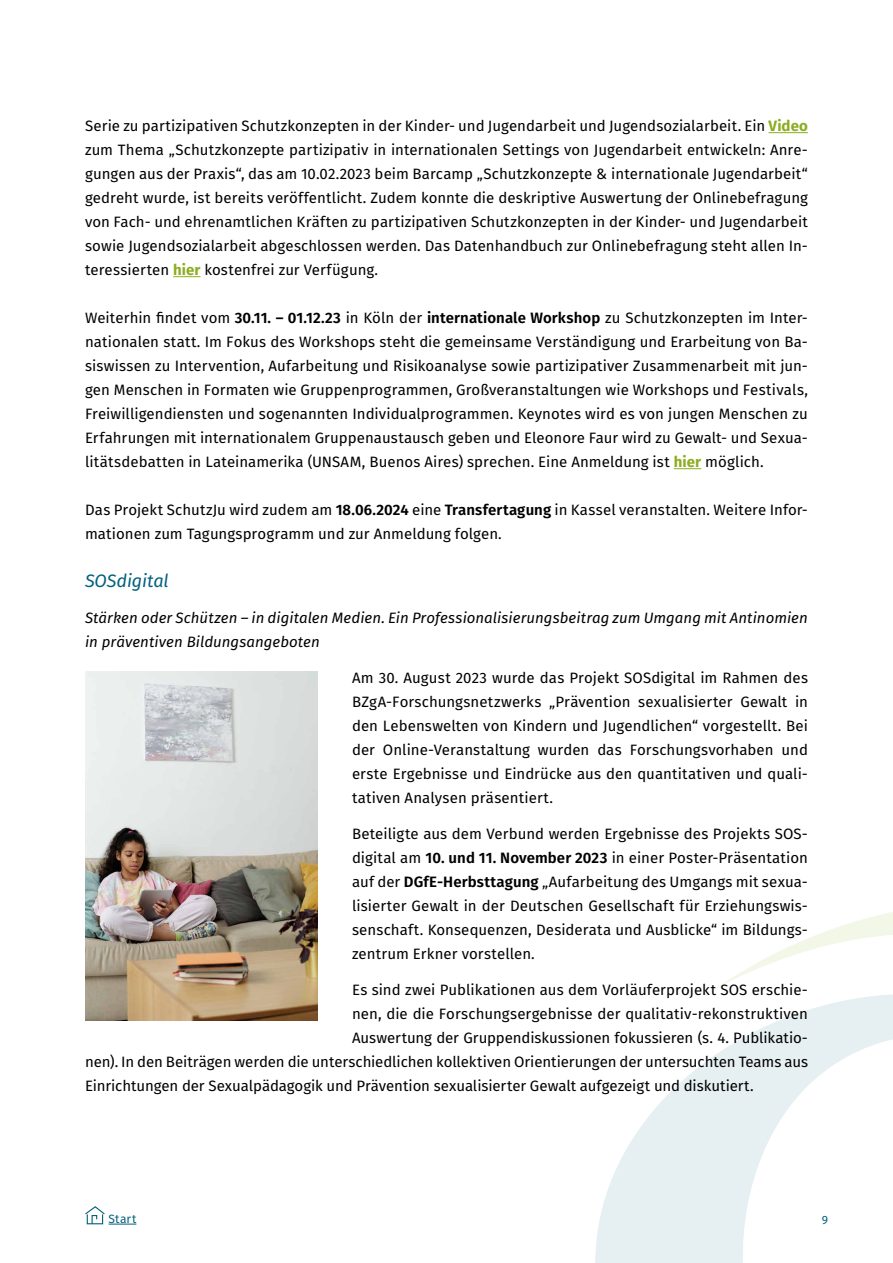
<style>
.page{position:relative;width:893px;height:1263px;background:#fff}
.page>*{position:absolute;margin:0;border:0;box-sizing:border-box;transform-origin:0 0}
.t1{font:italic 18px "Fira Sans";letter-spacing:-.005em;color:#03617d}
.t2{font:15px/24px "Fira Sans";color:#000;text-align:justify}
.t3{font:italic 15px/24px "Fira Sans";letter-spacing:.005em;color:#000}
.t4{font:12px "Fira Sans";letter-spacing:.02em;color:#03617d}
.s1{font-weight:700;color:#8cad1f}
.s2{font-weight:600}
</style>
<div class="page">
<img style="left:85px;top:672px;width:233px;height:349px">
<svg style="left:85px;top:1206px;width:51px;height:19px"></svg>
<hr style="left:768px;top:132px;width:40px;height:1px;background:#8cad1f">
<svg style="left:173px;top:276px;width:28px;height:1px"></svg>
<svg style="left:674px;top:468px;width:27px;height:1px"></svg>
<p class="t2" style="left:85px;top:114px;width:724px">Serie zu partizipativen Schutzkonzepten in der Kinder- und Jugendarbeit und Jugendsozialarbeit. Ein <span class="s1">Video </span>zum Thema „Schutzkonzepte partizipativ in internationalen Settings von Jugendarbeit entwickeln: Anre&shy;gungen aus der Praxis“, das am 10.02.2023 beim Barcamp „Schutzkonzepte &amp; internationale Jugendarbeit“ gedreht wurde, ist bereits veröffentlicht. Zudem konnte die deskriptive Auswertung der Onlinebefragung von Fach- und ehrenamtlichen Kräften zu partizipativen Schutzkonzepten in der Kinder- und Jugendarbeit sowie Jugendsozialarbeit abgeschlossen werden. Das Datenhandbuch zur Onlinebefragung steht allen In&shy;teressierten <span class="s1">hier</span> kostenfrei zur Verfügung.</p>
<p class="t2" style="left:85px;top:306px;width:724px">Weiterhin findet vom <span class="s2">30.11. – 01.12.23</span> in Köln der <span class="s2">internationale Workshop</span> zu Schutzkonzepten im Inter&shy;nationalen statt. Im Fokus des Workshops steht die gemeinsame Verständigung und Erarbeitung von Ba&shy;siswissen zu Intervention, Aufarbeitung und Risikoanalyse sowie partizipativer Zusammenarbeit mit jun&shy;gen Menschen in Formaten wie Gruppenprogrammen, Großveranstaltungen wie Workshops und Festivals, Freiwilligendiensten und sogenannten Individualprogrammen. Keynotes wird es von jungen Menschen zu Erfahrungen mit internationalem Gruppenaustausch geben und Eleonore Faur wird zu Gewalt- und Sexua&shy;litätsdebatten in Lateinamerika (UNSAM, Buenos Aires) sprechen. Eine Anmeldung ist <span class="s1">hier</span> möglich.</p>
<p class="t2" style="left:85px;top:498px;width:724px">Das Projekt SchutzJu wird zudem am <span class="s2">18.06.2024</span> eine <span class="s2">Transfertagung</span> in Kassel veranstalten. Weitere Infor&shy;mationen zum Tagungsprogramm und zur Anmeldung folgen.</p>
<p class="t1" style="left:85px;top:568px;width:85px">SOSdigital</p>
<p class="t3" style="left:85px;top:606px;width:724px">Stärken oder Schützen – in digitalen Medien. Ein Professionalisierungsbeitrag zum Umgang mit Antinomien in präventiven Bildungsangeboten</p>
<p class="t2" style="left:352px;top:666px;width:457px">Am 30. August 2023 wurde das Projekt SOSdigital im Rahmen des BZgA-Forschungsnetzwerks „Prävention sexualisierter Gewalt in den Lebenswelten von Kindern und Jugendlichen“ vorgestellt. Bei der Online-Veranstaltung wurden das Forschungsvorhaben und erste Ergebnisse und Eindrücke aus den quantitativen und quali&shy;tativen Analysen präsentiert.</p>
<p class="t2" style="left:352px;top:822px;width:457px">Beteiligte aus dem Verbund werden Ergebnisse des Projekts SOS&shy;digital am <span class="s2">10. und 11. November 2023</span> in einer Poster-Präsentation auf der <span class="s2">DGfE-Herbsttagung</span> „Aufarbeitung des Umgangs mit sexua&shy;lisierter Gewalt in der Deutschen Gesellschaft für Erziehungswis&shy;senschaft. Konsequenzen, Desiderata und Ausblicke“ im Bildungs&shy;zentrum Erkner vorstellen.</p>
<p class="t2" style="left:352px;top:978px;width:457px">Es sind zwei Publikationen aus dem Vorläuferprojekt SOS erschie-</p>
<p class="t2" style="left:352px;top:1002px;width:457px">nen, die die Forschungsergebnisse der qualitativ-rekonstruktiven</p>
<p class="t2" style="left:352px;top:1026px;width:457px">Auswertung der Gruppendiskussionen fokussieren (s. 4. Publikatio-</p>
<p class="t2" style="left:85px;top:1050px;width:724px">nen). In den Beiträgen werden die unterschiedlichen kollektiven Orientierungen der untersuchten Teams aus</p>
<p class="t2" style="left:85px;top:1074px;width:670px">Einrichtungen der Sexualpädagogik und Prävention sexualisierter Gewalt aufgezeigt und diskutiert.</p>
<p class="t4" style="left:109px;top:1210px;width:29px">Start</p>
<p class="t4" style="left:822px;top:1211px;width:8px">9</p>
</div>
